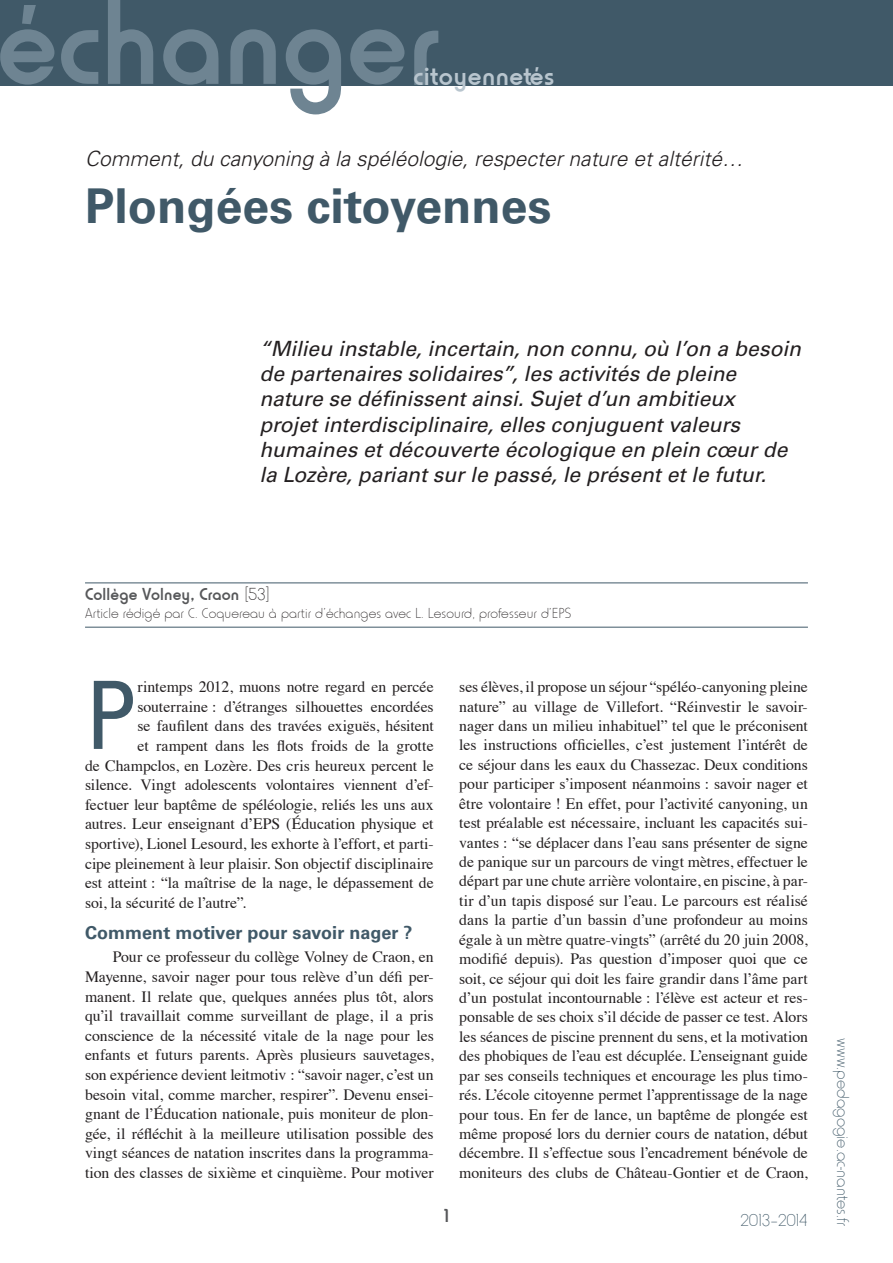
<style>
.page{position:relative;width:893px;height:1263px;background:#fff}
.page>*{position:absolute;margin:0;border:0;box-sizing:border-box;transform-origin:0 0}
.t1{font:500 126px "Horatio D";color:#6e8492}
.t2{font:condensed 94.35px "Univers";color:#405968}
.t3{font:700 48px "Univers";color:#405968}
.t4{font:500 28.5px "Horatio D";letter-spacing:.02em;color:#b8c5ce}
.t5{font:italic 21px/25.2px "Univers";color:#231f20}
.t6{font:italic 300 21px "Univers";color:#231f20}
.t7{font:500 19.5px "Horatio D";color:#57585a}
.t8{font:18px "Horatio D Ligh";color:#405968}
.t9{font:700 18px "Univers";color:#405968}
.t10{font:500 18px "Horatio D";letter-spacing:.01em;color:#57585a}
.t11{font:15.75px/19.4px "Times";letter-spacing:-.005em;color:#231f20;text-align:justify}
.t12{font:15px "Horatio D Ligh";letter-spacing:.01em;color:#231f20}
.s1{font-family:"Horatio D Ligh";font-weight:400;color:#231f20}
</style>
<div class="page">
<div style="left:0;top:0;width:893px;height:85px;background:#405968"></div>
<hr style="left:85px;top:582px;width:723px;height:1px;background:#405968">
<hr style="left:85px;top:627px;width:723px;height:1px;background:#405968">
<h1 class="t1" style="left:-3px;top:-29px;width:445px">échanger</h1>
<h3 class="t4" style="left:414px;top:59px;width:143px">citoyennetés</h3>
<h3 class="t6" style="left:85px;top:145px;width:660px">Comment, du canyoning à la spéléologie, respecter nature et altérité…</h3>
<h3 class="t3" style="left:85px;top:178px;width:468px">Plongées citoyennes</h3>
<p class="t5" style="left:259px;top:336px;width:543px">“Milieu instable, incertain, non connu, où l’on a besoin de partenaires solidaires”, les activités de pleine nature se définissent ainsi. Sujet d’un ambitieux<br>projet interdisciplinaire, elles conjuguent valeurs humaines et découverte écologique en plein cœur de la Lozère, pariant sur le passé, le présent et le futur.</p>
<p class="t10" style="left:85px;top:584px;width:187px">Collège Volney, Craon <span class="s1">[53]</span></p>
<p class="t12" style="left:85px;top:605px;width:488px">Article rédigé par C. Coquereau à partir d’échanges avec L. Lesourd, professeur d’EPS</p>
<h2 class="t2" style="left:85px;top:656px;width:54px">P</h2>
<p class="t11" style="left:137px;top:676px;width:298px">rintemps 2012, muons notre regard en percée</p>
<p class="t11" style="left:137px;top:695px;width:298px">souterraine : d’étranges silhouettes encordées</p>
<p class="t11" style="left:137px;top:715px;width:298px">se faufilent dans des travées exiguës, hésitent</p>
<p class="t11" style="left:137px;top:735px;width:298px">et rampent dans les flots froids de la grotte</p>
<p class="t11" style="left:85px;top:754px;width:350px">de Champclos, en Lozère. Des cris heureux percent le</p>
<p class="t11" style="left:85px;top:774px;width:350px">silence. Vingt adolescents volontaires viennent d’ef-</p>
<p class="t11" style="left:85px;top:793px;width:350px">fectuer leur baptême de spéléologie, reliés les uns aux</p>
<p class="t11" style="left:85px;top:813px;width:350px">autres. Leur enseignant d’EPS (Éducation physique et</p>
<p class="t11" style="left:85px;top:833px;width:350px">sportive), Lionel Lesourd, les exhorte à l’effort, et parti-</p>
<p class="t11" style="left:85px;top:852px;width:350px">cipe pleinement à leur plaisir. Son objectif disciplinaire</p>
<p class="t11" style="left:85px;top:872px;width:350px">est atteint : “la maîtrise de la nage, le dépassement de</p>
<p class="t11" style="left:85px;top:891px;width:163px">soi, la sécurité de l’autre”.</p>
<p class="t9" style="left:85px;top:922px;width:329px">Comment motiver pour savoir nager ?</p>
<p class="t11" style="left:85px;top:946px;width:350px;text-indent:28px">Pour ce professeur du collège Volney de Craon, en Mayenne, savoir nager pour tous relève d’un défi per&shy;manent. Il relate que, quelques années plus tôt, alors qu’il travaillait comme surveillant de plage, il a pris conscience de la nécessité vitale de la nage pour les enfants et futurs parents. Après plusieurs sauvetages, son expérience devient leitmotiv : “savoir nager, c’est un besoin vital, comme marcher, respirer”. Devenu ensei&shy;gnant de l’Éducation nationale, puis moniteur de plon&shy;gée, il réfléchit à la meilleure utilisation possible des vingt séances de natation inscrites dans la programma&shy;tion des classes de sixième et cinquième. Pour motiver</p>
<p class="t11" style="left:459px;top:676px;width:350px">ses élèves, il propose un séjour “spéléo-canyoning pleine nature” au village de Villefort. “Réinvestir le savoir&shy;nager dans un milieu inhabituel” tel que le préconisent les instructions officielles, c’est justement l’intérêt de ce séjour dans les eaux du Chassezac. Deux conditions pour participer s’imposent néanmoins : savoir nager et être volontaire ! En effet, pour l’activité canyoning, un test préalable est nécessaire, incluant les capacités sui&shy;vantes : “se déplacer dans l’eau sans présenter de signe de panique sur un parcours de vingt mètres, effectuer le départ par une chute arrière volontaire, en piscine, à par&shy;tir d’un tapis disposé sur l’eau. Le parcours est réalisé dans la partie d’un bassin d’une profondeur au moins égale à un mètre quatre-vingts” (arrêté du 20 juin 2008, modifié depuis). Pas question d’imposer quoi que ce soit, ce séjour qui doit les faire grandir dans l’âme part d’un postulat incontournable : l’élève est acteur et res&shy;ponsable de ses choix s’il décide de passer ce test. Alors les séances de piscine prennent du sens, et la motivation des phobiques de l’eau est décuplée. L’enseignant guide par ses conseils techniques et encourage les plus timo&shy;rés. L’école citoyenne permet l’apprentissage de la nage pour tous. En fer de lance, un baptême de plongée est même proposé lors du dernier cours de natation, début décembre. Il s’effectue sous l’encadrement bénévole de moniteurs des clubs de Château-Gontier et de Craon,</p>
<p class="t7" style="left:444px;top:1205px;width:6px">1</p>
<p class="t8" style="left:741px;top:1210px;width:69px">2013–2014</p>
<p class="t8" style="left:853px;top:1038px;width:189px;rotate:90deg">www.pedagogie.ac-nantes.fr</p>
</div>
